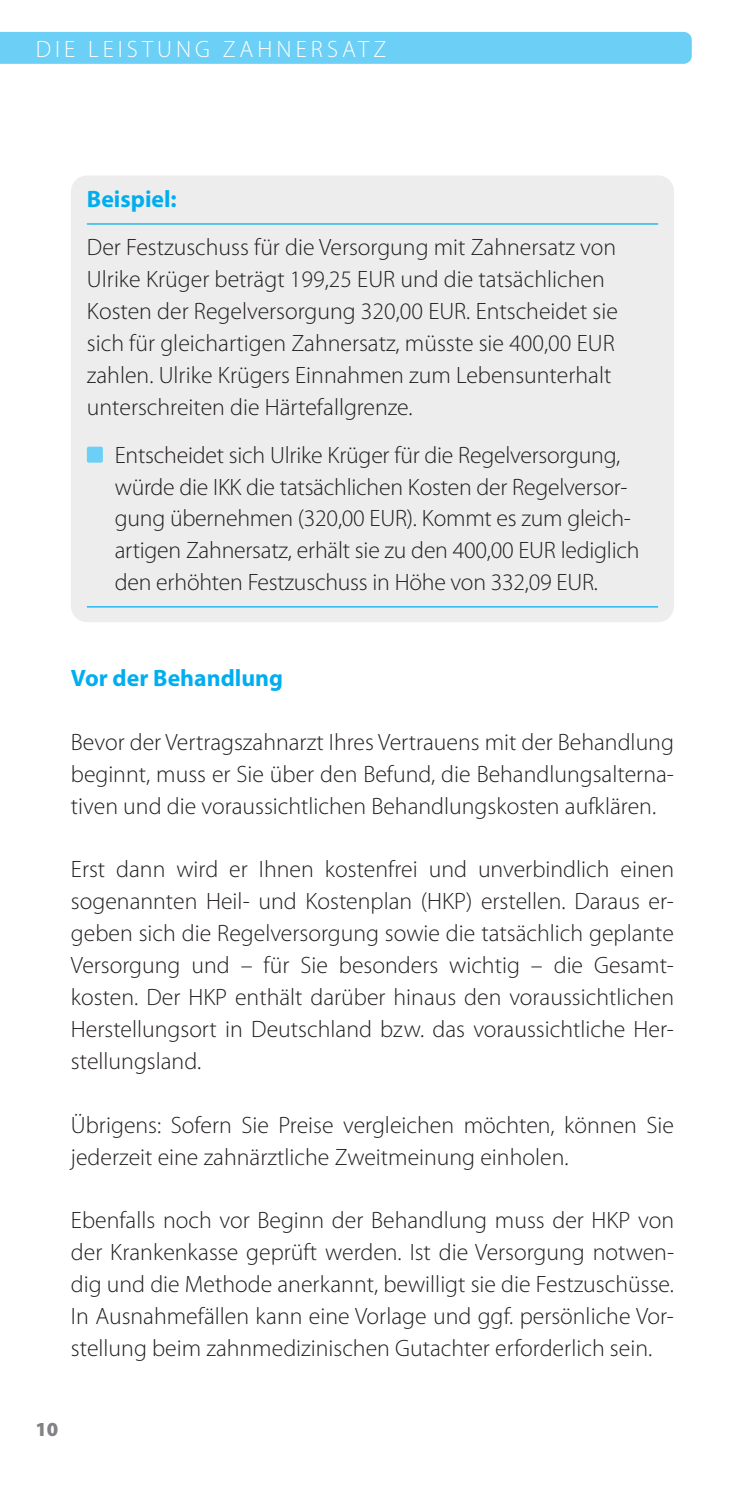
<style>
.page{position:relative;width:745px;height:1489px;background:#fff}
.page>*{position:absolute;margin:0;border:0;box-sizing:border-box;transform-origin:0 0}
.t1{font:300 23.75px/32px "Myriad Pro";color:#231f20}
.t2{font:700 23.75px "Myriad Pro";color:#00aeef}
.t3{font:300 23.75px "Myriad Pro";letter-spacing:.17em;color:#fff}
.t4{font:900 20px "Myriad Pro";color:#808285}
</style>
<div class="page">
<div style="left:0;top:32px;width:691px;height:32px;background:#6bcff6"></div>
<div style="left:71px;top:175px;width:602px;height:447px;background:#ecedec;border-radius:16px"></div>
<hr style="left:87px;top:223px;width:570px;height:1px;background:#00aeef">
<hr style="left:87px;top:606px;width:570px;height:1px;background:#00aeef">
<div style="left:87px;top:446px;width:16px;height:16px;background:#6bcff6;border-radius:2px"></div>
<p class="t3" style="left:36px;top:36px;width:352px">DIE LEISTUNG ZAHNERSATZ</p>
<p class="t2" style="left:87px;top:186px;width:91px">Beispiel:</p>
<p class="t1" style="left:87px;top:232px;width:532px">Der Festzuschuss für die Versorgung mit Zahnersatz von Ulrike Krüger beträgt 199,25 EUR und die tatsächlichen Kosten der Regelversorgung 320,00 EUR. Entscheidet sie sich für gleichartigen Zahnersatz, müsste sie 400,00 EUR zahlen. Ulrike Krügers Einnahmen zum Lebensunterhalt unterschreiten die Härtefallgrenze.</p>
<p class="t1" style="left:115px;top:439px;width:526px">Entscheidet sich Ulrike Krüger für die Regelversorgung, würde die IKK die tatsächlichen Kosten der Regelversor&shy;gung übernehmen (320,00 EUR). Kommt es zum gleich&shy;artigen Zahnersatz, erhält sie zu den 400,00 EUR lediglich den erhöhten Festzuschuss in Höhe von 332,09 EUR.</p>
<p class="t2" style="left:71px;top:664px;width:213px">Vor der Behandlung</p>
<p class="t1" style="left:71px;top:726px;width:604px;text-align:justify">Bevor der Vertragszahnarzt Ihres Vertrauens mit der Behandlung beginnt, muss er Sie über den Befund, die Behandlungsalterna&shy;tiven und die voraussichtlichen Behandlungskosten aufklären.</p>
<p class="t1" style="left:71px;top:853px;width:604px;text-align:justify">Erst dann wird er Ihnen kostenfrei und unverbindlich einen sogenannten Heil- und Kostenplan (HKP) erstellen. Daraus er&shy;geben sich die Regelversorgung sowie die tatsächlich geplante Versorgung und – für Sie besonders wichtig – die Gesamt&shy;kosten. Der HKP enthält darüber hinaus den voraussichtlichen Herstellungsort in Deutschland bzw. das voraussichtliche Her&shy;stellungsland.</p>
<p class="t1" style="left:71px;top:1109px;width:604px">Übrigens: Sofern Sie Preise vergleichen möchten, können Sie jederzeit eine zahnärztliche Zweitmeinung einholen.</p>
<p class="t1" style="left:71px;top:1204px;width:604px;text-align:justify">Ebenfalls noch vor Beginn der Behandlung muss der HKP von der Krankenkasse geprüft werden. Ist die Versorgung notwen&shy;dig und die Methode anerkannt, bewilligt sie die Festzuschüsse.<br>In Ausnahmefällen kann eine Vorlage und ggf. persönliche Vor&shy;stellung beim zahnmedizinischen Gutachter erforderlich sein.</p>
<p class="t4" style="left:35px;top:1417px;width:24px">10</p>
</div>
